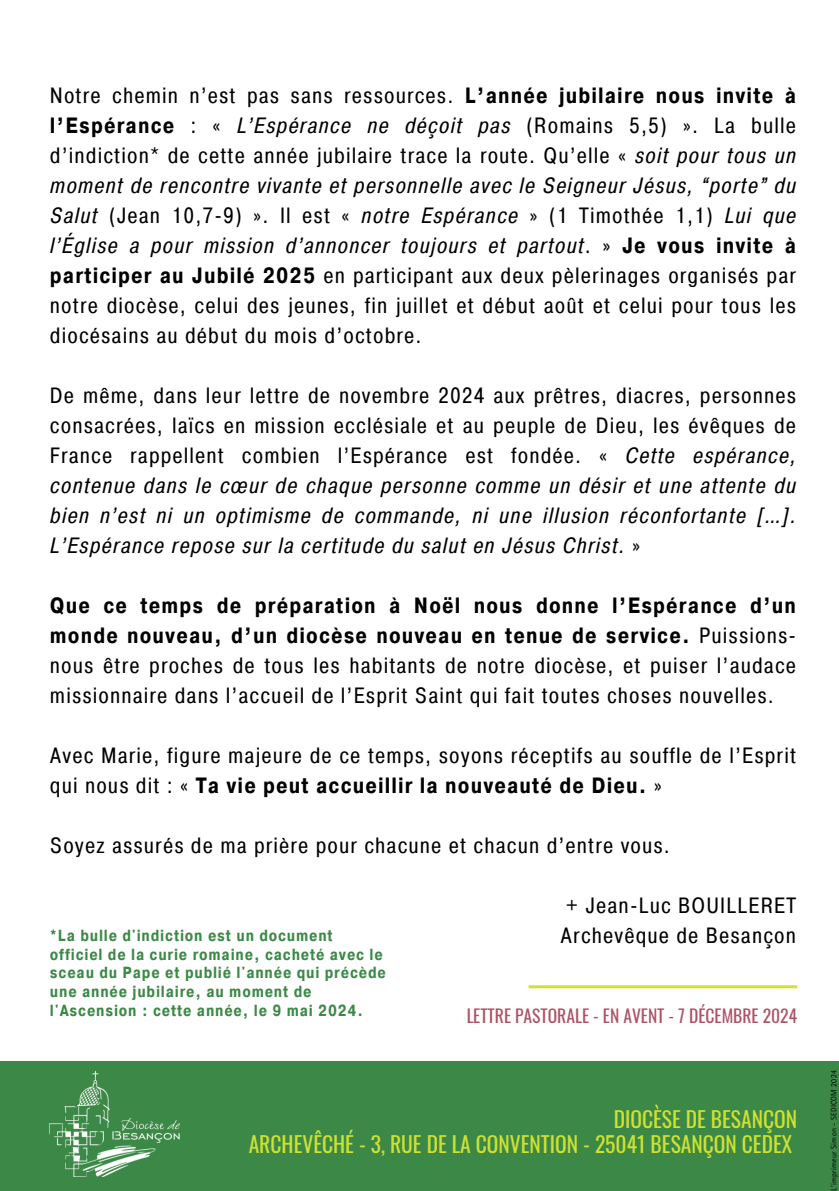
<style>
.page{position:relative;width:839px;height:1191px;background:#fff}
.page>*{position:absolute;margin:0;border:0;box-sizing:border-box;transform-origin:0 0}
.t1{font:22px/30px "Pragmatica Cond";letter-spacing:.05em;color:#000;text-align:justify}
.t2{font:italic 22px/30px "Pragmatica Cond";letter-spacing:.05em;color:#000;text-align:justify}
.t3{font:21.6px/25.6px "Oswald";color:#cfe132;text-align:right}
.t4{font:17.6px "Oswald";color:#911833}
.t5{font:700 16px/18.6px "Pragmatica Cond";letter-spacing:.05em;color:#3c8947}
.t6{font:8px "Rotis Sans Serif Pro";letter-spacing:.025em;color:#000}
.s1{font-weight:700}
.s2{font-style:italic}
.s3{font-style:normal}
</style>
<div class="page">
<div style="left:0;top:1062px;width:838px;height:129px;background:#3c8947"></div>
<img style="left:50px;top:1072px;width:129px;height:105px">
<hr style="left:528px;top:985px;width:269px;height:3px;background:#cfe132">
<h2 class="t1" style="left:50px;top:81px;width:747px">Notre chemin n’est pas sans ressources. <span class="s1">L’année jubilaire nous invite à l’Espérance</span> : « <span class="s2">L’Espérance ne déçoit pas</span> (Romains 5,5) ». La bulle d’indiction* de cette année jubilaire trace la route. Qu’elle « <span class="s2">soit pour tous un moment de rencontre vivante et personnelle avec le Seigneur Jésus, “porte” du Salut</span> (Jean 10,7-9) ». Il est « <span class="s2">notre Espérance</span> » (1 Timothée 1,1) <span class="s2">Lui que l’Église a pour mission d’annoncer toujours et partout</span>. » <span class="s1">Je vous invite à participer au Jubilé 2025</span> en participant aux deux pèlerinages organisés par notre diocèse, celui des jeunes, fin juillet et début août et celui pour tous les diocésains au début du mois d’octobre.</h2>
<h2 class="t2" style="left:50px;top:381px;width:747px"><span class="s3">De même, dans leur lettre de novembre 2024 aux prêtres, diacres, personnes consacrées, laïcs en mission ecclésiale et au peuple de Dieu, les évêques de France rappellent combien l’Espérance est fondée. «</span> Cette espérance, contenue dans le cœur de chaque personne comme un désir et une attente du bien n’est ni un optimisme de commande, ni une illusion réconfortante […].<br>L’Espérance repose sur la certitude du salut en Jésus Christ. <span class="s3">»</span></h2>
<h2 class="t1" style="left:50px;top:591px;width:747px"><span class="s1">Que ce temps de préparation à Noël nous donne l’Espérance d’un monde nouveau, d’un diocèse nouveau en tenue de service.</span> Puissions&shy;nous être proches de tous les habitants de notre diocèse, et puiser l’audace missionnaire dans l’accueil de l’Esprit Saint qui fait toutes choses nouvelles.</h2>
<h2 class="t1" style="left:50px;top:741px;width:747px">Avec Marie, figure majeure de ce temps, soyons réceptifs au souffle de l’Esprit qui nous dit : « <span class="s1">Ta vie peut accueillir la nouveauté de Dieu.</span> »</h2>
<h2 class="t1" style="left:50px;top:831px;width:621px">Soyez assurés de ma prière pour chacune et chacun d’entre vous.</h2>
<h2 class="t1" style="left:560px;top:891px;width:237px">+ Jean-Luc BOUILLERET<br>Archevêque de Besançon</h2>
<h4 class="t5" style="left:50px;top:927px;width:337px">*La bulle d'indiction est un document officiel de la curie romaine, cacheté avec le sceau du Pape et publié l'année qui précède une année jubilaire, au moment de l'Ascension : cette année, le 9 mai 2024.</h4>
<p class="t4" style="left:466px;top:1002px;width:332px">LETTRE PASTORALE - EN AVENT - 7 DÉCEMBRE 2024</p>
<p class="t3" style="left:249px;top:1105px;width:550px">DIOCÈSE DE BESANÇON<br>ARCHEVÊCHÉ - 3, RUE DE LA CONVENTION - 25041 BESANÇON CEDEX</p>
<p class="t6" style="left:830px;top:1191px;width:122px;rotate:-90deg">L’imprimeur Simon - SEDICOM 2024</p>
</div>
